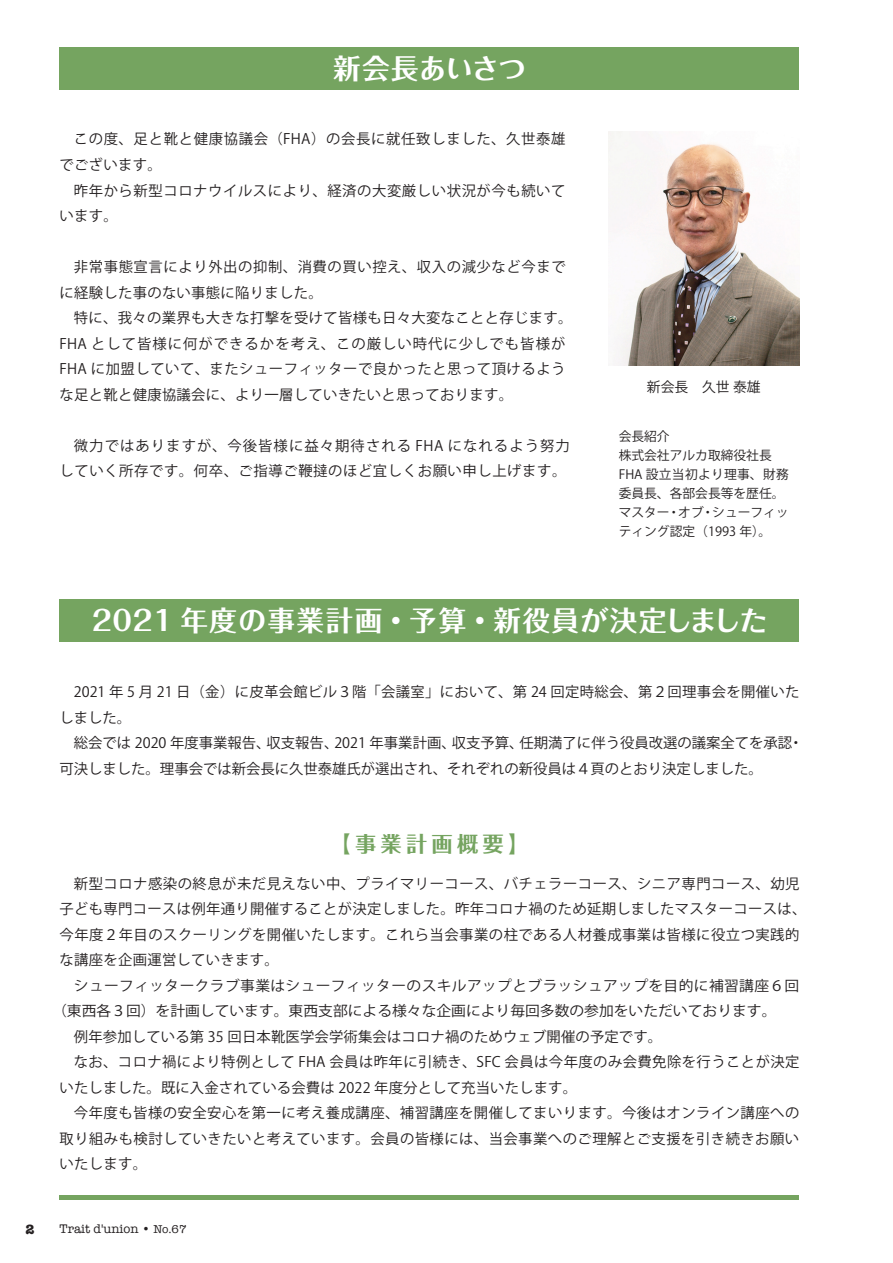
<style>
.page{position:relative;width:893px;height:1263px;background:#fff}
.page>*{position:absolute;margin:0;border:0;box-sizing:border-box;transform-origin:0 0}
.t1{font:700 27.6px "Folk Pro";letter-spacing:.05em;color:#fff}
.t2{font:700 27.6px "Folk Pro";letter-spacing:-.015em;color:#fff}
.t3{font:700 21.3px "Folk Pro";letter-spacing:.2em;color:#75a460}
.t4{font:14.4px/25.5px "Koz Go Pro";letter-spacing:.025em;color:#231f20}
.t5{font:14.4px/25.5px "Koz Go Pro";color:#231f20}
.t6{font:14.4px/25.5px "Koz Go Pro";letter-spacing:.05em;color:#231f20}
.t7{font:13.8px "Koz Go Pro";color:#231f20}
.t8{font:700 13.8px "American Typewriter";color:#231f20}
.t9{font:12.75px/19.2px "Koz Go Pro";color:#231f20}
.t10{font:12.75px "American Typewriter";color:#231f20}
.s1{font-size:11.7px}
</style>
<div class="page">
<div style="left:60px;top:600px;width:739px;height:42px;background:#75a460"></div>
<div style="left:60px;top:47px;width:739px;height:42px;background:#75a460"></div>
<hr style="left:60px;top:1195px;width:739px;height:4px;background:#75a460">
<img style="left:608px;top:132px;width:191px;height:234px">
<h1 class="t2" style="left:333px;top:44px;width:194px">新会長あいさつ</h1>
<p class="t6" style="left:60px;top:127px;width:508px;text-indent:14px">この度、足と靴と健康協議会（FHA）の会長に就任致しました、久世泰雄でございます。</p>
<p class="t4" style="left:60px;top:178px;width:507px;text-indent:14px">昨年から新型コロナウイルスにより、経済の大変厳しい状況が今も続いています。</p>
<p class="t4" style="left:60px;top:254px;width:508px;text-indent:14px">非常事態宣言により外出の抑制、消費の買い控え、収入の減少など今までに経験した事のない事態に陥りました。</p>
<p class="t4" style="left:60px;top:305px;width:515px;text-indent:14px">特に、我々の業界も大きな打撃を受けて皆様も日々大変なことと存じます。FHA として皆様に何ができるかを考え、この厳しい時代に少しでも皆様がFHA に加盟していて、またシューフィッターで良かったと思って頂けるような足と靴と健康協議会に、より一層していきたいと思っております。</p>
<p class="t4" style="left:60px;top:433px;width:512px;text-align:right">微力ではありますが、今後皆様に益々期待される FHA になれるよう努力していく所存です。何卒、ご指導ご鞭撻のほど宜しくお願い申し上げます。</p>
<p class="t7" style="left:647px;top:378px;width:115px">新会長　久世 泰雄</p>
<p class="t9" style="left:619px;top:427px;width:172px">会長紹介<br>株式会社アルカ取締役社長<br>FHA 設立当初より理事、財務委員長、各部会長等を歴任。マスター・オブ・シューフィッティング認定（1993 年）。</p>
<h1 class="t1" style="left:92px;top:597px;width:676px">2021 年度の事業計画・予算・新役員が決定しました</h1>
<p class="t4" style="left:60px;top:680px;width:741px;text-indent:14px">2021 年 5 月 21 日（金）に皮革会館ビル３階「会議室」において、第 24 回定時総会、第２回理事会を開催いたしました。</p>
<p class="t5" style="left:60px;top:731px;width:745px;text-indent:14px">総会では 2020 年度事業報告、収支報告、2021 年事業計画、収支予算、任期満了に伴う役員改選の議案全てを承認・可決しました。理事会では新会長に久世泰雄氏が選出され、それぞれの新役員は４頁のとおり決定しました。</p>
<h2 class="t3" style="left:330px;top:826px;width:201px">【事業計画概要】</h2>
<p class="t4" style="left:60px;top:871px;width:748px;text-indent:14px">新型コロナ感染の終息が未だ見えない中、プライマリーコース、バチェラーコース、シニア専門コース、幼児子ども専門コースは例年通り開催することが決定しました。昨年コロナ禍のため延期しましたマスターコースは、今年度２年目のスクーリングを開催いたします。これら当会事業の柱である人材養成事業は皆様に役立つ実践的な講座を企画運営していきます。</p>
<p class="t4" style="left:74px;top:973px;width:727px">シューフィッタークラブ事業はシューフィッターのスキルアップとブラッシュアップを目的に補習講座６回</p>
<p class="t5" style="left:52px;top:998px;width:726px">（東西各３回）を計画しています。東西支部による様々な企画により毎回多数の参加をいただいております。</p>
<p class="t4" style="left:74px;top:1024px;width:590px">例年参加している第 35 回日本靴医学会学術集会はコロナ禍のためウェブ開催の予定です。</p>
<p class="t4" style="left:74px;top:1049px;width:727px">なお、コロナ禍により特例として FHA 会員は昨年に引続き、SFC 会員は今年度のみ会費免除を行うことが決定</p>
<p class="t4" style="left:60px;top:1075px;width:519px">いたしました。既に入金されている会費は 2022 年度分として充当いたします。</p>
<p class="t4" style="left:74px;top:1101px;width:727px">今年度も皆様の安全安心を第一に考え養成講座、補習講座を開催してまいります。今後はオンライン講座への</p>
<p class="t4" style="left:60px;top:1126px;width:741px">取り組みも検討していきたいと考えています。会員の皆様には、当会事業へのご理解とご支援を引き続きお願い</p>
<p class="t4" style="left:60px;top:1152px;width:89px">いたします。</p>
<p class="t8" style="left:26px;top:1217px;width:11px">2</p>
<p class="t10" style="left:60px;top:1219px;width:129px">Trait d'union • <span class="s1">No.67</span></p>
</div>
